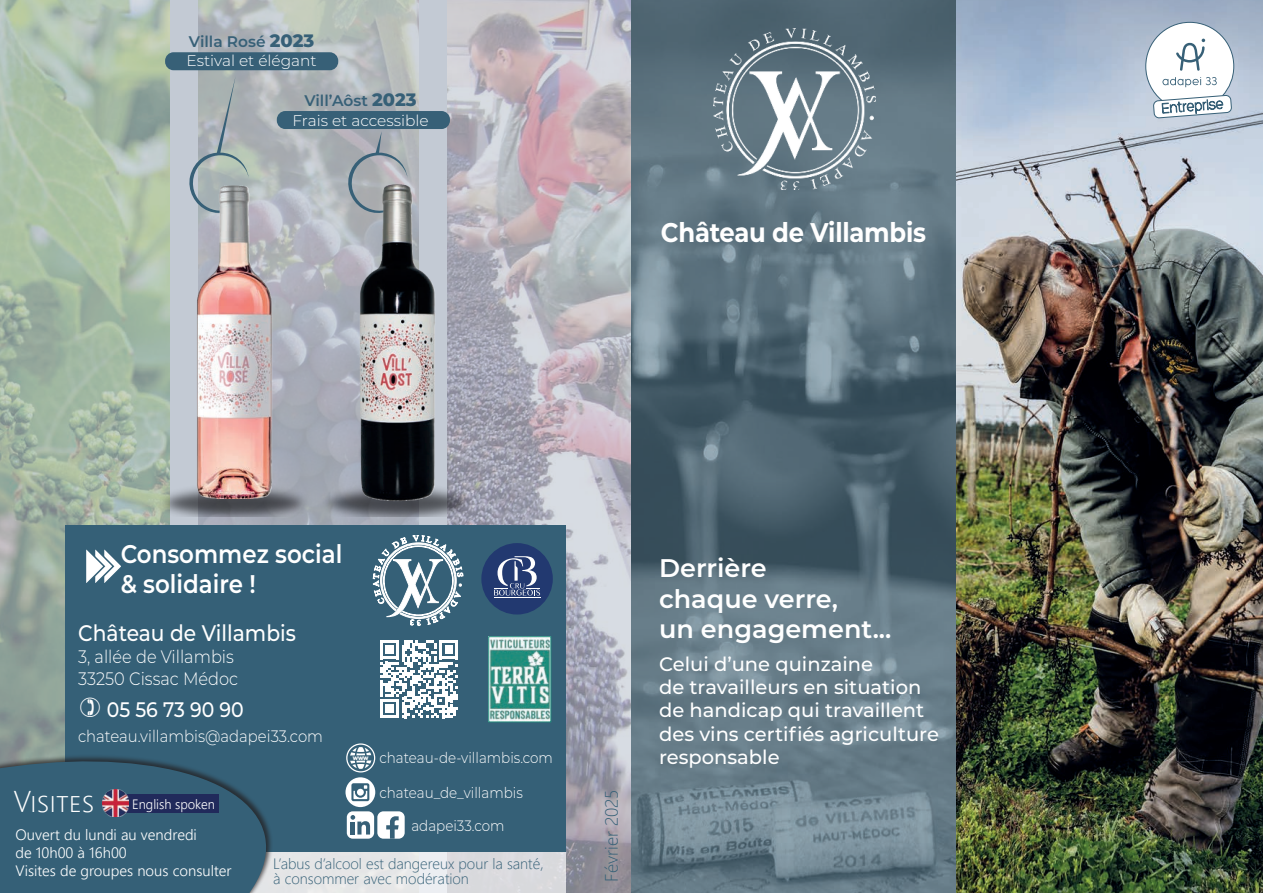
<style>
.page{position:relative;width:1263px;height:893px;background:#fff}
.page>*{position:absolute;margin:0;border:0;box-sizing:border-box;transform-origin:0 0}
.t1{font:300 30px "Segoe UI";color:#fff}
.t2{font:700 27px "Montserrat";letter-spacing:-.01em;color:#fff;scale:.9 1}
.t3{font:600 25.5px/30.6px "Montserrat";color:#fff}
.t4{font:600 25.5px/30.6px "Montserrat";color:#fff;scale:.9 1}
.t5{font:500 22.5px "Montserrat";color:#fff;scale:.9 1}
.t6{font:500 21px "Montserrat";color:#fff;scale:.9 1}
.t7{font:500 19.5px/23.4px "Montserrat";color:#fff}
.t8{font:300 18px/21.6px "Montserrat";color:#fff;scale:.9 1}
.t9{font:300 18px "Segoe UI";color:#356077}
.t10{font:300 16.5px "Montserrat";color:#fff;scale:.9 1}
.t11{font:300 15.45px/20px "Montserrat";color:#fff}
.t12{font:300 15px/18px "Segoe UI";color:#fff}
.t13{font:300 15px/15px "Segoe UI";color:#356077}
.t14{font:300 15px "Montserrat";color:#fff;scale:.9 1}
.t15{font:300 13.5px "Segoe UI";color:#fff;scale:.96 1}
.t16{font:800 6.45px "Montserrat";color:#fff;scale:.86 1}
.s1{font-weight:600;color:#376077}
.s2{font-weight:800;font-size:18px;color:#376077}
</style>
<div class="page">
<div style="left:0;top:0;width:631px;height:893px;background:#c3cad4"></div>
<img style="left:0;top:0;width:169px;height:742px">
<img style="left:447px;top:0;width:184px;height:893px">
<img style="left:198px;top:0;width:220px;height:853px">
<div style="left:277px;top:111px;width:173px;height:18px;background:#376077;border-radius:9px"></div>
<div style="left:165px;top:52px;width:173px;height:18px;background:#376077;border-radius:9px"></div>
<svg style="left:189px;top:76px;width:60px;height:109px"></svg>
<svg style="left:346px;top:131px;width:62px;height:85px;background:#a5aab1"></svg>
<img style="left:155px;top:481px;width:156px;height:36px">
<img style="left:318px;top:481px;width:156px;height:36px">
<img style="left:185px;top:185px;width:97px;height:313px">
<img style="left:349px;top:178px;width:95px;height:327px">
<div style="left:239px;top:853px;width:327px;height:40px;background:#e4e5e6"></div>
<img style="left:956px;top:0;width:307px;height:893px">
<svg style="left:631px;top:0;width:325px;height:893px;background:#5c727e"></svg>
<svg style="left:1145px;top:22px;width:89px;height:97px"></svg>
<img style="left:713px;top:28px;width:162px;height:162px">
<div style="left:65px;top:525px;width:501px;height:326px;background:#356077"></div>
<svg style="left:380px;top:640px;width:78px;height:78px"></svg>
<svg style="left:372px;top:535px;width:92px;height:91px"></svg>
<svg style="left:86px;top:549px;width:35px;height:34px"></svg>
<img style="left:490px;top:638px;width:59px;height:82px">
<div style="left:488px;top:636px;width:63px;height:86px;border:1px solid #218b7b"></div>
<div style="left:481px;top:543px;width:72px;height:71px;background:#223970;border-radius:50%"></div>
<hr style="left:494px;top:597px;width:46px;height:1px;background:#fff">
<svg style="left:494px;top:556px;width:46px;height:40px"></svg>
<svg style="left:346px;top:743px;width:29px;height:29px"></svg>
<svg style="left:347px;top:745px;width:27px;height:26px"></svg>
<div style="left:348px;top:755px;width:25px;height:6px;background:#356077"></div>
<div style="left:377px;top:811px;width:28px;height:28px;background:#fff;border-radius:6px"></div>
<svg style="left:386px;top:816px;width:13px;height:23px"></svg>
<div style="left:347px;top:811px;width:27px;height:28px;background:#fff;border-radius:6px"></div>
<svg style="left:350px;top:815px;width:20px;height:19px"></svg>
<svg style="left:345px;top:777px;width:30px;height:30px"></svg>
<svg style="left:351px;top:783px;width:18px;height:18px"></svg>
<svg style="left:0;top:742px;width:279px;height:151px"></svg>
<div style="left:120px;top:794px;width:99px;height:19px;background:#212a5b"></div>
<img style="left:102px;top:790px;width:27px;height:27px">
<p class="t11" style="left:187px;top:32px;width:132px"><span class="s1">Villa Rosé</span> <span class="s2">2023<br></span>Estival et élégant</p>
<p class="t11" style="left:292px;top:92px;width:138px;text-align:center"><span class="s1">Vill’Aôst</span> <span class="s2">2023<br></span>Frais et accessible</p>
<h2 class="t2" style="left:661px;top:217px;width:296px">Château de Villambis</h2>
<h3 class="t4" style="left:121px;top:538px;width:248px">Consommez social &amp; solidaire !</h3>
<p class="t5" style="left:78px;top:620px;width:243px">Château de Villambis</p>
<p class="t8" style="left:78px;top:647px;width:179px">3, allée de Villambis<br>33250 Cissac Médoc</p>
<p class="t6" style="left:107px;top:697px;width:154px">05 56 73 90 90</p>
<p class="t10" style="left:78px;top:730px;width:274px">chateau.villambis@adapei33.com</p>
<p class="t16" style="left:353px;top:754px;width:20px">www</p>
<p class="t14" style="left:379px;top:752px;width:194px">chateau-de-villambis.com</p>
<h1 class="t1" style="left:14px;top:773px;width:82px">Visites</h1>
<p class="t15" style="left:132px;top:798px;width:88px">English spoken</p>
<p class="t12" style="left:16px;top:827px;width:217px">Ouvert du lundi au vendredi<br>de 10h00 à 16h00<br>Visites de groupes nous consulter</p>
<p class="t14" style="left:379px;top:786px;width:161px">chateau_de_villambis</p>
<p class="t14" style="left:411px;top:819px;width:105px">adapei33.com</p>
<p class="t13" style="left:273px;top:857px;width:272px">L’abus d’alcool est dangereux pour la santé, à consommer avec modération</p>
<p class="t9" style="left:604px;top:882px;width:94px;rotate:-90deg">Février 2025</p>
<h3 class="t3" style="left:659px;top:554px;width:234px">Derrière<br>chaque verre,<br>un engagement...</h3>
<p class="t7" style="left:659px;top:653px;width:281px">Celui d’une quinzaine<br>de travailleurs en situation de handicap qui travaillent des vins certifiés agriculture responsable</p>
</div>
